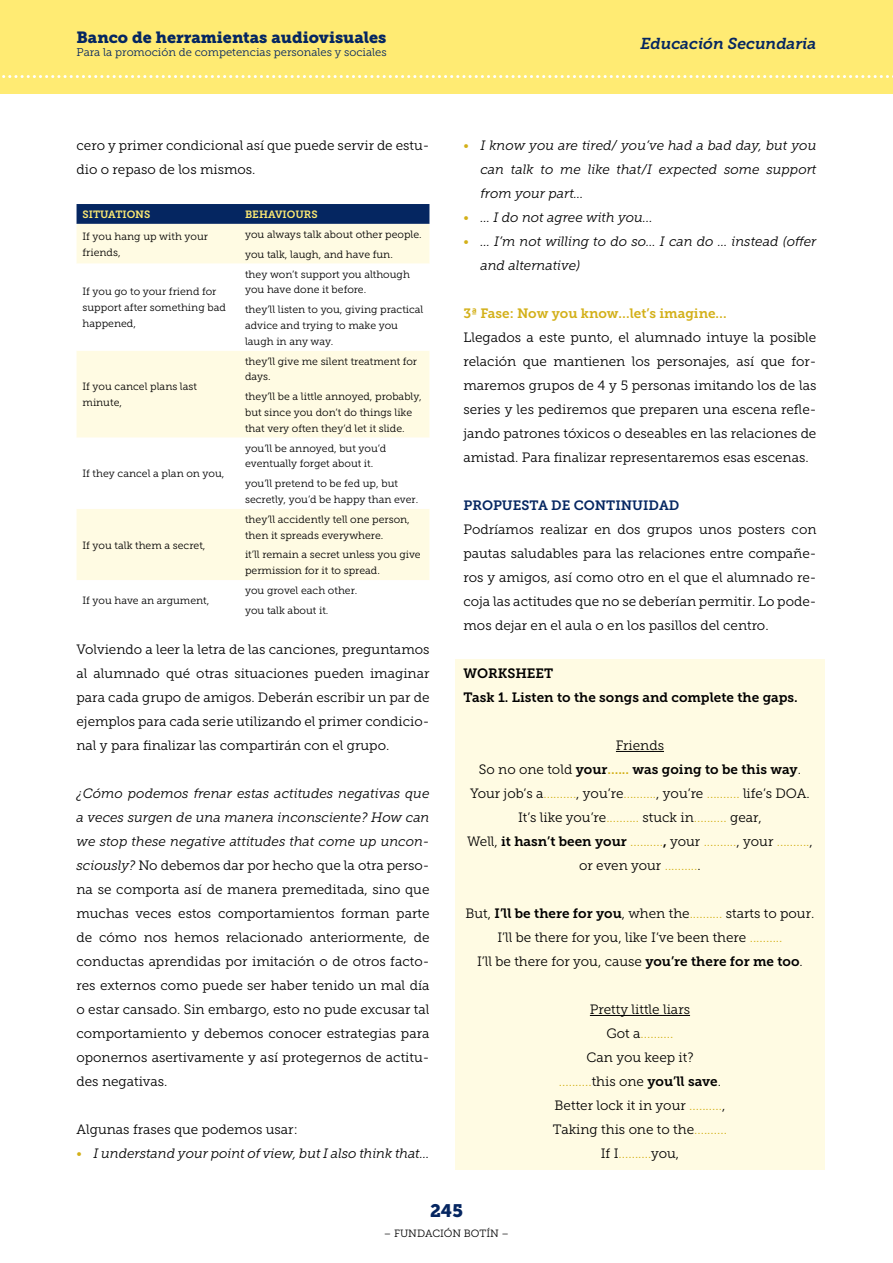
<style>
.page{position:relative;width:893px;height:1263px;background:#fff}
.page>*{position:absolute;margin:0;border:0;box-sizing:border-box;transform-origin:0 0}
.t1{font:18px "Museo Slab 900";color:#052661}
.t2{font:16.2px "Museo Slab 900";color:#052661}
.t3{font:italic 15.75px "Museo Slab 700";color:#052661}
.t4{font:13.5px/24px "Museo Slab 300";color:#000;text-align:justify}
.t5{font:italic 13.5px/24px "Museo Slab 300";color:#000;text-align:justify}
.t6{font:13.5px/24px "Museo Slab 300";color:#d3b019;text-align:center}
.t7{font:13.5px "Museo Slab 700";color:#000}
.t8{font:13.5px "Museo Slab 700";color:#d3b019}
.t9{font:13.5px "Museo Slab 700";color:#052661}
.t10{font:11.25px "Museo Slab 300";color:#052661}
.t11{font:10.5px/15.8px "Museo Slab 300";color:#000}
.t12{font:10.5px "Museo Slab 700";color:#ffeb73}
.s1{font-style:italic}
.s2{font-style:normal;color:#d3b019}
.s3{font-family:"Museo Slab 300"}
.s4{color:#d3b019}
.s5{color:#000}
.s6{font-family:"Museo Slab 700";color:#000}
.s7{font-family:"Museo Slab 700"}
</style>
<div class="page">
<div style="left:0;top:0;width:893px;height:94px;background:#ffeb73"></div>
<svg style="left:2px;top:75px;width:891px;height:3px"></svg>
<div style="left:77px;top:204px;width:352px;height:20px;background:#052661"></div>
<div style="left:77px;top:224px;width:352px;height:40px;background:#fffbe3"></div>
<svg style="left:77px;top:351px;width:352px;height:229px;fill:#fffbe3"></svg>
<div style="left:455px;top:659px;width:370px;height:31px;background:#fffbe3"></div>
<div style="left:455px;top:683px;width:370px;height:31px;background:#fffbe3"></div>
<div style="left:455px;top:707px;width:370px;height:31px;background:#fffbe3"></div>
<div style="left:455px;top:731px;width:370px;height:31px;background:#fffbe3"></div>
<hr style="left:616px;top:751px;width:48px;height:1px;background:#000">
<div style="left:455px;top:755px;width:370px;height:31px;background:#fffbe3"></div>
<div style="left:455px;top:779px;width:370px;height:31px;background:#fffbe3"></div>
<div style="left:455px;top:803px;width:370px;height:31px;background:#fffbe3"></div>
<div style="left:455px;top:827px;width:370px;height:55px;background:#fffbe3"></div>
<div style="left:455px;top:875px;width:370px;height:31px;background:#fffbe3"></div>
<div style="left:455px;top:899px;width:370px;height:31px;background:#fffbe3"></div>
<div style="left:455px;top:923px;width:370px;height:31px;background:#fffbe3"></div>
<div style="left:455px;top:947px;width:370px;height:31px;background:#fffbe3"></div>
<div style="left:455px;top:971px;width:370px;height:31px;background:#fffbe3"></div>
<div style="left:455px;top:995px;width:370px;height:31px;background:#fffbe3"></div>
<hr style="left:590px;top:1015px;width:100px;height:1px;background:#000">
<div style="left:455px;top:1019px;width:370px;height:31px;background:#fffbe3"></div>
<div style="left:455px;top:1043px;width:370px;height:31px;background:#fffbe3"></div>
<div style="left:455px;top:1067px;width:370px;height:31px;background:#fffbe3"></div>
<div style="left:455px;top:1091px;width:370px;height:31px;background:#fffbe3"></div>
<div style="left:455px;top:1115px;width:370px;height:31px;background:#fffbe3"></div>
<div style="left:455px;top:1139px;width:370px;height:31px;background:#fffbe3"></div>
<p class="t2" style="left:77px;top:28px;width:311px">Banco de herramientas audiovisuales</p>
<p class="t10" style="left:77px;top:46px;width:312px">Para la promoción de competencias personales y sociales</p>
<p class="t4" style="left:77px;top:133px;width:354px">cero y primer condicional así que puede servir de estu&shy;dio o repaso de los mismos.</p>
<p class="t12" style="left:83px;top:208px;width:69px">SITUATIONS</p>
<p class="t12" style="left:245px;top:208px;width:74px">BEHAVIOURS</p>
<p class="t11" style="left:83px;top:228px;width:127px">If you hang up with your friends,</p>
<p class="t11" style="left:245px;top:226px;width:178px">you always talk about other people.</p>
<p class="t11" style="left:245px;top:246px;width:149px">you talk, laugh, and have fun.</p>
<p class="t11" style="left:83px;top:284px;width:145px">If you go to your friend for support after something bad happened,</p>
<p class="t11" style="left:83px;top:379px;width:116px">If you cancel plans last minute,</p>
<p class="t11" style="left:83px;top:466px;width:143px">If they cancel a plan on you,</p>
<p class="t11" style="left:83px;top:537px;width:124px">If you talk them a secret,</p>
<p class="t11" style="left:245px;top:266px;width:166px">they won’t support you although you have done it before.</p>
<p class="t11" style="left:245px;top:302px;width:180px">they’ll listen to you, giving practical advice and trying to make you laugh in any way.</p>
<p class="t11" style="left:245px;top:353px;width:174px">they’ll give me silent treatment for days.</p>
<p class="t11" style="left:245px;top:389px;width:178px">they’ll be a little annoyed, probably, but since you don’t do things like that very often they’d let it slide.</p>
<p class="t11" style="left:245px;top:440px;width:143px">you’ll be annoyed, but you’d eventually forget about it.</p>
<p class="t11" style="left:245px;top:476px;width:175px">you’ll pretend to be fed up, but secretly, you’d be happy than ever.</p>
<p class="t11" style="left:245px;top:511px;width:166px">they’ll accidently tell one person, then it spreads everywhere.</p>
<p class="t11" style="left:245px;top:547px;width:177px">it’ll remain a secret unless you give permission for it to spread.</p>
<p class="t11" style="left:245px;top:583px;width:114px">you grovel each other.</p>
<p class="t11" style="left:245px;top:602px;width:85px">you talk about it.</p>
<p class="t4" style="left:77px;top:637px;width:354px">Volviendo a leer la letra de las canciones, preguntamos al alumnado qué otras situaciones pueden imaginar para cada grupo de amigos. Deberán escribir un par de ejemplos para cada serie utilizando el primer condicio&shy;nal y para finalizar las compartirán con el grupo.</p>
<p class="t4" style="left:77px;top:781px;width:354px"><span class="s1">¿Cómo podemos frenar estas actitudes negativas que a veces surgen de una manera inconsciente? How can we stop these negative attitudes that come up uncon&shy;sciously?</span> No debemos dar por hecho que la otra perso&shy;na se comporta así de manera premeditada, sino que muchas veces estos comportamientos forman parte de cómo nos hemos relacionado anteriormente, de conductas aprendidas por imitación o de otros facto&shy;res externos como puede ser haber tenido un mal día o estar cansado. Sin embargo, esto no pude excusar tal comportamiento y debemos conocer estrategias para oponernos asertivamente y así protegernos de actitu&shy;des negativas.</p>
<p class="t4" style="left:77px;top:1117px;width:223px">Algunas frases que podemos usar:</p>
<p class="t5" style="left:77px;top:1141px;width:354px"><span class="s2">•</span> I understand your point of view, but I also think that…</p>
<p class="t11" style="left:83px;top:593px;width:128px">If you have an argument,</p>
<p class="t3" style="left:640px;top:34px;width:177px">Educación Secundaria</p>
<p class="t5" style="left:480px;top:133px;width:337px;text-indent:-17px"><span class="s2">•</span> I know you are tired/ you’ve had a bad day, but you can talk to me like that/I expected some support from your part…</p>
<p class="t5" style="left:463px;top:205px;width:191px"><span class="s2">•</span> … I do not agree with you...</p>
<p class="t5" style="left:480px;top:229px;width:337px;text-indent:-17px"><span class="s2">•</span> … I’m not willing to do so… I can do … instead (offer and alternative)</p>
<p class="t8" style="left:463px;top:306px;width:265px">3ª Fase: Now you know…let’s imagine…</p>
<p class="t4" style="left:463px;top:325px;width:354px">Llegados a este punto, el alumnado intuye la posible relación que mantienen los personajes, así que for&shy;maremos grupos de 4 y 5 personas imitando los de las series y les pediremos que preparen una escena refle&shy;jando patrones tóxicos o deseables en las relaciones de amistad. Para finalizar representaremos esas escenas.</p>
<p class="t9" style="left:463px;top:498px;width:217px">PROPUESTA DE CONTINUIDAD</p>
<p class="t4" style="left:463px;top:517px;width:354px">Podríamos realizar en dos grupos unos posters con pautas saludables para las relaciones entre compañe&shy;ros y amigos, así como otro en el que el alumnado re&shy;coja las actitudes que no se deberían permitir. Lo pode&shy;mos dejar en el aula o en los pasillos del centro.</p>
<p class="t7" style="left:463px;top:666px;width:91px">WORKSHEET</p>
<p class="t7" style="left:463px;top:690px;width:336px">Task 1. Listen to the songs and complete the gaps.</p>
<p class="t4" style="left:616px;top:733px;width:50px">Friends</p>
<p class="t7" style="left:479px;top:762px;width:324px"><span class="s3">So no one told</span> your<span class="s4">......</span> was going to be this way<span class="s3">.</span></p>
<p class="t4" style="left:470px;top:781px;width:341px">Your job’s a<span class="s4">..........</span>, you’re<span class="s4">..........</span>, you’re <span class="s4">..........</span> life’s DOA.</p>
<p class="t4" style="left:518px;top:805px;width:245px">It’s like you’re<span class="s4">..........</span> stuck in<span class="s4">..........</span> gear,</p>
<p class="t6" style="left:467px;top:829px;width:347px"><span class="s5">Well,</span> <span class="s6">it hasn’t been your</span> ..........<span class="s6">,</span> <span class="s5">your</span> ..........<span class="s5">, your</span> ..........<span class="s5">, or even your</span> ..........<span class="s5">.</span></p>
<p class="t4" style="left:465px;top:901px;width:350px">But, <span class="s7">I’ll be there for you</span>, when the<span class="s4">..........</span> starts to pour.</p>
<p class="t4" style="left:497px;top:925px;width:287px">I’ll be there for you, like I’ve been there <span class="s4">..........</span></p>
<p class="t4" style="left:477px;top:949px;width:327px">I’ll be there for you, cause <span class="s7">you’re there for me too</span>.</p>
<p class="t4" style="left:590px;top:997px;width:102px">Pretty little liars</p>
<p class="t6" style="left:606px;top:1021px;width:68px"><span class="s5">Got a</span>..........</p>
<p class="t4" style="left:586px;top:1045px;width:108px">Can you keep it?</p>
<p class="t6" style="left:559px;top:1069px;width:164px">..........<span class="s5">this one</span> <span class="s6">you’ll save</span><span class="s5">.</span></p>
<p class="t4" style="left:555px;top:1093px;width:172px">Better lock it in your <span class="s4">..........</span>,</p>
<p class="t4" style="left:553px;top:1117px;width:175px">Taking this one to the<span class="s4">..........</span></p>
<p class="t6" style="left:601px;top:1141px;width:80px"><span class="s5">If I</span>..........<span class="s5">you,</span></p>
<h1 class="t1" style="left:430px;top:1201px;width:34px">245</h1>
<p class="t11" style="left:384px;top:1225px;width:127px">– FUNDACIÓN BOTÍN –</p>
</div>
